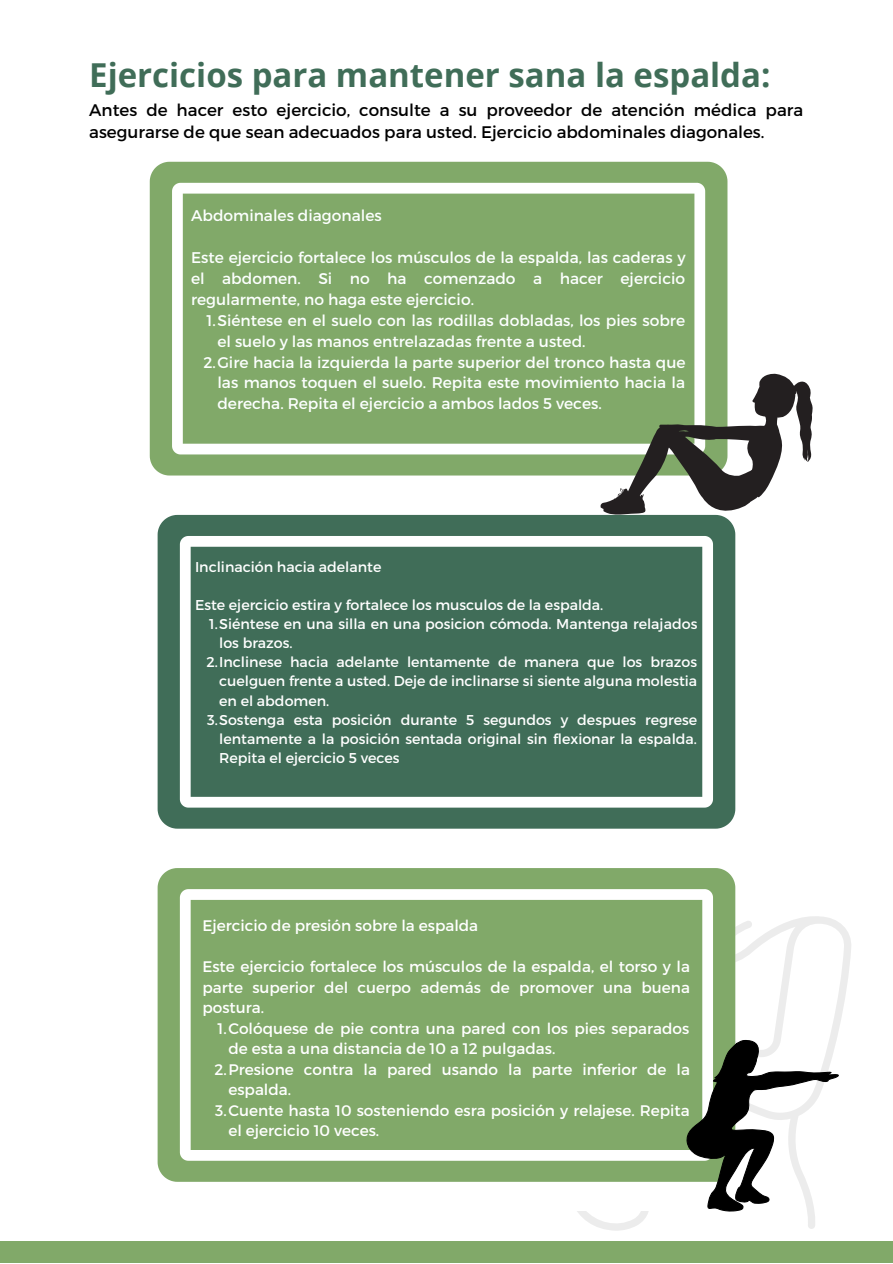
<style>
.page{position:relative;width:893px;height:1264px;background:#fff}
.page>*{position:absolute;margin:0;border:0;box-sizing:border-box;transform-origin:0 0}
.t1{font:700 33px "Open Sans";color:#406d58}
.t2{font:16.8px/22.5px "Montserrat";color:#000}
.t3{font:15.45px/20.9px "Montserrat";color:#fcfffe;text-align:justify}
.t4{font:15.3px/20.5px "Montserrat";color:#fff;text-align:justify}
.t5{font:14.25px "Montserrat";color:#fff}
</style>
<div class="page">
<div style="left:0;top:1240px;width:892px;height:22px;background:#81a969"></div>
<svg style="left:577px;top:912px;width:274px;height:318px"></svg>
<div style="left:150px;top:162px;width:577px;height:313px;background:#81a969"></div>
<svg style="left:172px;top:183px;width:533px;height:271px;background:#8eb279"></svg>
<svg style="left:600px;top:373px;width:213px;height:142px"></svg>
<div style="left:158px;top:515px;width:577px;height:313px;background:#406d58"></div>
<svg style="left:180px;top:536px;width:533px;height:271px;background:#557d6a"></svg>
<svg style="left:172px;top:1181px;width:514px;height:29px"></svg>
<div style="left:158px;top:868px;width:577px;height:313px;background:#81a969"></div>
<svg style="left:180px;top:889px;width:533px;height:271px;background:#8eb278"></svg>
<svg style="left:686px;top:1039px;width:152px;height:172px"></svg>
<h1 class="t1" style="left:89px;top:51px;width:682px">Ejercicios para mantener sana la espalda:</h1>
<p class="t2" style="left:89px;top:98px;width:715px">Antes de hacer esto ejercicio, consulte a su proveedor de atención médica para asegurarse de que sean adecuados para usted. Ejercicio abdominales diagonales.</p>
<p class="t3" style="left:191px;top:205px;width:192px">Abdominales diagonales</p>
<p class="t3" style="left:191px;top:246px;width:496px">Este ejercicio fortalece los músculos de la espalda, las caderas y el abdomen. Si no ha comenzado a hacer ejercicio regularmente, no haga este ejercicio.</p>
<p class="t3" style="left:206px;top:309px;width:480px">1.Siéntese en el suelo con las rodillas dobladas, los pies sobre</p>
<p class="t3" style="left:217px;top:330px;width:369px">el suelo y las manos entrelazadas frente a usted.</p>
<p class="t3" style="left:203px;top:351px;width:483px">2.Gire hacia la izquierda la parte superior del tronco hasta que</p>
<p class="t3" style="left:217px;top:372px;width:469px">las manos toquen el suelo. Repita este movimiento hacia la</p>
<p class="t3" style="left:217px;top:392px;width:386px">derecha. Repita el ejercicio a ambos lados 5 veces.</p>
<p class="t5" style="left:195px;top:557px;width:188px">Inclinación hacia adelante</p>
<p class="t5" style="left:195px;top:595px;width:410px">Este ejercicio estira y fortalece los musculos de la espalda.</p>
<p class="t5" style="left:209px;top:614px;width:489px">1.Siéntese en una silla en una posicion cómoda. Mantenga relajados</p>
<p class="t5" style="left:219px;top:634px;width:75px">los brazos.</p>
<p class="t5" style="left:206px;top:653px;width:492px">2.Inclinese hacia adelante lentamente de manera que los brazos</p>
<p class="t5" style="left:219px;top:672px;width:479px">cuelguen frente a usted. Deje de inclinarse si siente alguna molestia</p>
<p class="t5" style="left:219px;top:691px;width:112px">en el abdomen.</p>
<p class="t5" style="left:207px;top:710px;width:491px">3.Sostenga esta posición durante 5 segundos y despues regrese</p>
<p class="t5" style="left:219px;top:729px;width:479px">lentamente a la posición sentada original sin flexionar la espalda.</p>
<p class="t5" style="left:219px;top:748px;width:182px">Repita el ejercicio 5 veces</p>
<p class="t4" style="left:202px;top:914px;width:277px">Ejercicio de presión sobre la espalda</p>
<p class="t4" style="left:202px;top:955px;width:489px">Este ejercicio fortalece los músculos de la espalda, el torso y la parte superior del cuerpo además de promover una buena postura.</p>
<p class="t4" style="left:218px;top:1017px;width:473px">1.Colóquese de pie contra una pared con los pies separados</p>
<p class="t4" style="left:228px;top:1037px;width:328px">de esta a una distancia de 10 a 12 pulgadas.</p>
<p class="t4" style="left:214px;top:1058px;width:477px">2.Presione contra la pared usando la parte inferior de la</p>
<p class="t4" style="left:228px;top:1078px;width:64px">espalda.</p>
<p class="t4" style="left:215px;top:1099px;width:476px">3.Cuente hasta 10 sosteniendo esra posición y relajese. Repita</p>
<p class="t4" style="left:228px;top:1119px;width:152px">el ejercicio 10 veces.</p>
</div>
